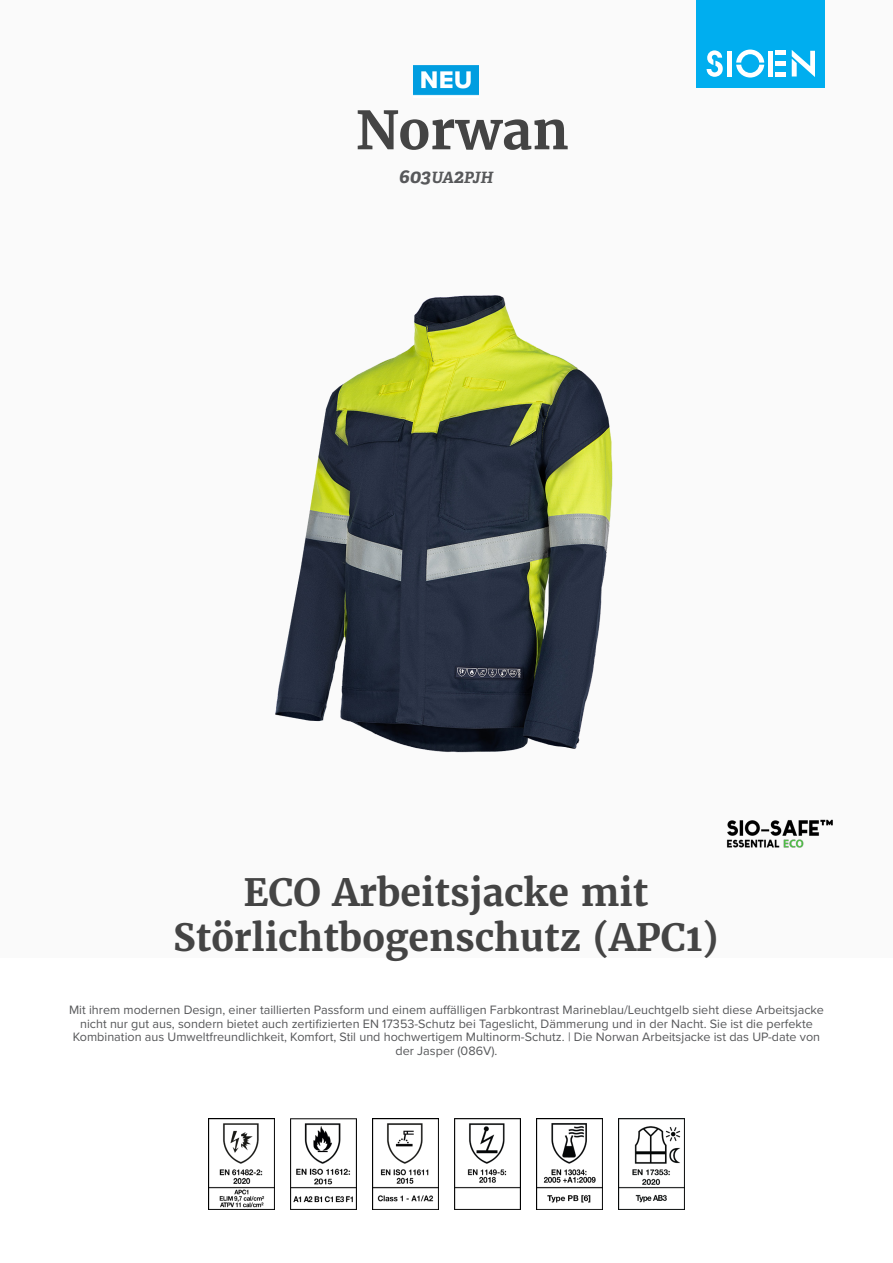
<style>
.page{position:relative;width:893px;height:1263px;background:#fff}
.page>*{position:absolute;margin:0;border:0;box-sizing:border-box;transform-origin:0 0}
.product_name{font:700 52.5px "Merriweather";color:#444}
.product_h2{font:700 37.5px/45px "Merriweather";color:#444;text-align:center}
.product_ref{font:italic 700 15.6px "Adelle";color:#57585a}
.product_description{font:12.6px/13.6px "Proxima Nova";color:#57585a;text-align:center}
.s1{font-size:19.5px}
</style>
<div class="page">
<div style="left:0;top:0;width:893px;height:957px;background:#fafafa"></div>
<div style="left:697px;top:0;width:128px;height:88px;background:#00aeef"></div>
<svg style="left:707px;top:50px;width:16px;height:27px"></svg>
<svg style="left:736px;top:50px;width:28px;height:28px"></svg>
<div style="left:727px;top:51px;width:5px;height:26px;background:#fff"></div>
<div style="left:768px;top:51px;width:5px;height:26px;background:#fff"></div>
<div style="left:775px;top:72px;width:11px;height:5px;background:#fff"></div>
<div style="left:775px;top:61px;width:11px;height:5px;background:#fff"></div>
<hr style="left:775px;top:51px;width:11px;height:4px;background:#fff">
<svg style="left:792px;top:50px;width:23px;height:27px"></svg>
<img style="left:726px;top:819px;width:107px;height:29px">
<img style="left:208px;top:1118px;width:66px;height:92px">
<img style="left:290px;top:1118px;width:66px;height:92px">
<img style="left:372px;top:1118px;width:66px;height:92px">
<img style="left:454px;top:1118px;width:67px;height:92px">
<img style="left:536px;top:1118px;width:67px;height:92px">
<img style="left:619px;top:1118px;width:66px;height:92px">
<img style="left:275px;top:295px;width:338px;height:458px">
<img style="left:413px;top:65px;width:65px;height:31px">
<p class="product_name" style="left:356px;top:97px;width:214px">Norwan</p>
<p class="product_ref" style="left:399px;top:168px;width:95px"><span class="s1">603</span>UA<span class="s1">2</span>PJH</p>
<p class="product_h2" style="left:173px;top:869px;width:547px">ECO Arbeitsjacke mit<br>Störlichtbogenschutz (APC1)</p>
<p class="product_description" style="left:69px;top:1002px;width:756px">Mit ihrem modernen Design, einer taillierten Passform und einem auffälligen Farbkontrast Marineblau/Leuchtgelb sieht diese Arbeitsjacke nicht nur gut aus, sondern bietet auch zertifizierten EN 17353-Schutz bei Tageslicht, Dämmerung und in der Nacht. Sie ist die perfekte Kombination aus Umweltfreundlichkeit, Komfort, Stil und hochwertigem Multinorm-Schutz. | Die Norwan Arbeitsjacke ist das UP-date von der Jasper (086V).</p>
</div>
